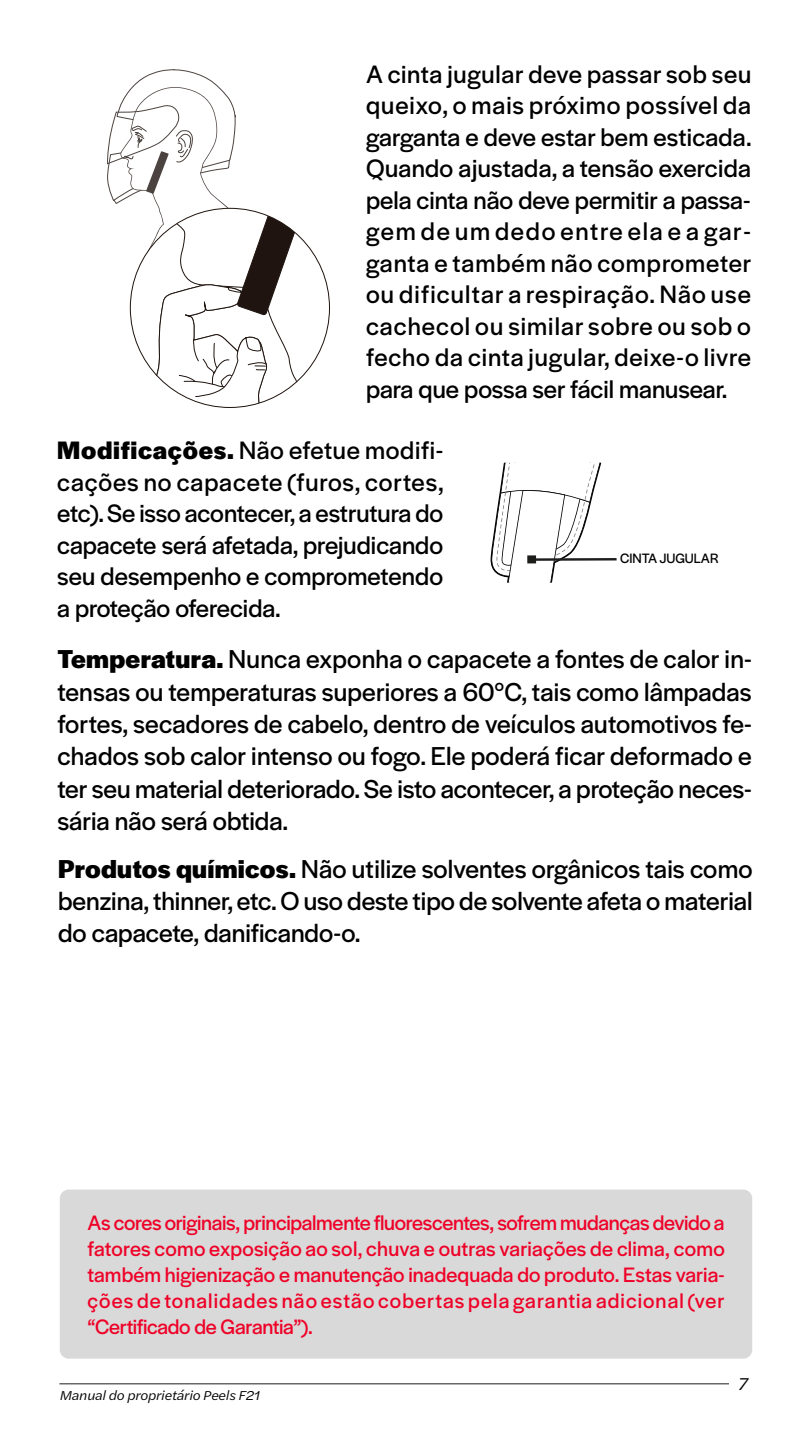
<style>
.page{position:relative;width:810px;height:1440px;background:#fff}
.page>*{position:absolute;margin:0;border:0;box-sizing:border-box;transform-origin:0 0}
.t1{font:27px/32.4px "Halyard Display";color:#000;text-align:justify}
.t2{font:26.25px/31.5px "Halyard Display";color:#000;text-align:justify}
.t3{font:21.75px/26.1px "Halyard Display";letter-spacing:.04em;color:#ef0027;text-align:justify}
.t4{font:italic 18px "Halyard Text";color:#000;scale:1.05 1}
.t5{font:14.17px "Halyard Display";color:#000}
.t6{font:italic 13.5px "Halyard Text";letter-spacing:-.015em;color:#000;scale:1.05 1}
.s1{font-weight:700}
</style>
<div class="page">
<div style="left:60px;top:1190px;width:692px;height:169px;background:#d9d9d9;border-radius:9px"></div>
<hr style="left:59px;top:1383px;width:670px;height:1px;background:#1d1d1b">
<svg style="left:490px;top:463px;width:127px;height:120px"></svg>
<div style="left:527px;top:555px;width:9px;height:8px;background:#1d1d1b"></div>
<svg style="left:107px;top:69px;width:222px;height:338px"></svg>
<p class="t2" style="left:366px;top:57px;width:387px">A cinta jugular deve passar sob seu queixo, o mais próximo possível da garganta e deve estar bem esticada.<br>Quando ajustada, a tensão exercida pela cinta não deve permitir a passa&shy;gem de um dedo entre ela e a gar&shy;ganta e também não comprometer ou dificultar a respiração. Não use cachecol ou similar sobre ou sob o fecho da cinta jugular, deixe-o livre para que possa ser fácil manusear.</p>
<p class="t2" style="left:57px;top:434px;width:388px"><span class="s1">Modificações.</span> Não efetue modifi&shy;cações no capacete (furos, cortes, etc). Se isso acontecer, a estrutura do capacete será afetada, prejudicando seu desempenho e comprometendo a proteção oferecida.</p>
<p class="t5" style="left:620px;top:549px;width:100px">CINTA JUGULAR</p>
<p class="t1" style="left:57px;top:642px;width:696px"><span class="s1">Temperatura.</span> Nunca exponha o capacete a fontes de calor in&shy;tensas ou temperaturas superiores a 60°C, tais como lâmpadas fortes, secadores de cabelo, dentro de veículos automotivos fe&shy;chados sob calor intenso ou fogo. Ele poderá ficar deformado e ter seu material deteriorado. Se isto acontecer, a proteção neces&shy;sária não será obtida.</p>
<p class="t1" style="left:58px;top:851px;width:696px"><span class="s1">Produtos químicos.</span> Não utilize solventes orgânicos tais como benzina, thinner, etc. O uso deste tipo de solvente afeta o material do capacete, danificando-o.</p>
<p class="t3" style="left:88px;top:1208px;width:639px">As cores originais, principalmente fluorescentes, sofrem mudanças devido a fatores como exposição ao sol, chuva e outras variações de clima, como também higienização e manutenção inadequada do produto. Estas varia&shy;ções de tonalidades não estão cobertas pela garantia adicional (ver “Certificado de Garantia”).</p>
<p class="t6" style="left:59px;top:1386px;width:193px">Manual do proprietário Peels F21</p>
<p class="t4" style="left:738px;top:1371px;width:11px">7</p>
</div>
